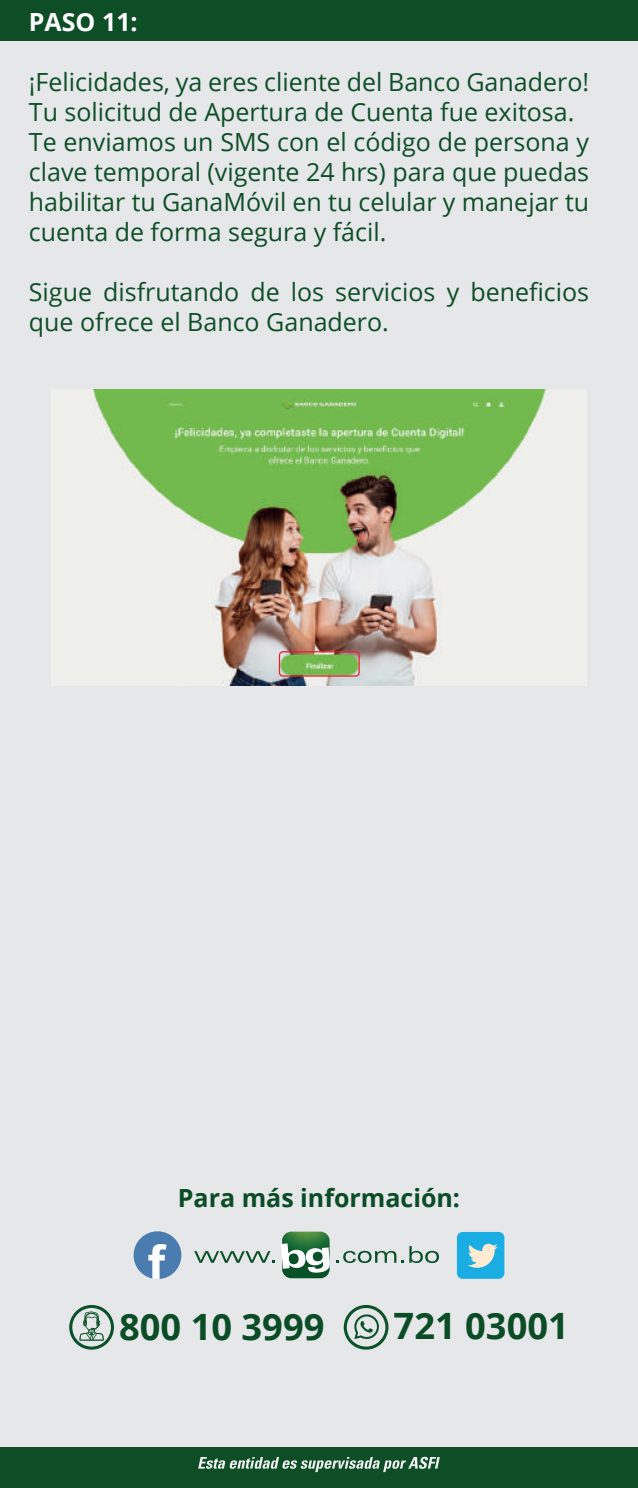
<style>
.page{position:relative;width:638px;height:1488px;background:#e6e7e9}
.page>*{position:absolute;margin:0;border:0;box-sizing:border-box;transform-origin:0 0}
.t1{font:700 36.25px "Open Sans";color:#0a4c25}
.t2{font:25px/30px "Open Sans";color:#0d4e27}
.t3{font:700 25px "Open Sans";color:#0a4c25}
.t4{font:700 25px "Open Sans";color:#fff}
</style>
<div class="page">
<div style="left:0;top:0;width:638px;height:41px;background:#0d4e27"></div>
<div style="left:0;top:1447px;width:638px;height:41px;background:#0d4e27"></div>
<svg style="left:198px;top:1457px;width:242px;height:15px"></svg>
<svg style="left:194px;top:1251px;width:81px;height:12px"></svg>
<svg style="left:336px;top:1246px;width:103px;height:17px"></svg>
<svg style="left:281px;top:1232px;width:49px;height:46px;background:#6e9d7d"></svg>
<div style="left:457px;top:1232px;width:47px;height:47px;background:#1aade4;border-radius:6px"></div>
<svg style="left:468px;top:1244px;width:30px;height:24px"></svg>
<svg style="left:134px;top:1231px;width:47px;height:48px"></svg>
<svg style="left:69px;top:1305px;width:45px;height:45px"></svg>
<svg style="left:344px;top:1305px;width:44px;height:45px"></svg>
<img style="left:91px;top:389px;width:461px;height:296px">
<div style="left:279px;top:651px;width:81px;height:26px;border:1px solid #ec1d26;border-radius:3px"></div>
<p class="t4" style="left:29px;top:5px;width:110px">PASO 11:</p>
<p class="t2" style="left:29px;top:67px;width:562px">¡Felicidades, ya eres cliente del Banco Ganadero!<br>Tu solicitud de Apertura de Cuenta fue exitosa.<br>Te enviamos un SMS con el código de persona y clave temporal (vigente 24 hrs) para que puedas habilitar tu GanaMóvil en tu celular y manejar tu cuenta de forma segura y fácil.</p>
<p class="t2" style="left:29px;top:277px;width:562px">Sigue disfrutando de los servicios y beneficios que ofrece el Banco Ganadero.</p>
<p class="t3" style="left:178px;top:1180px;width:284px">Para más información:</p>
<h1 class="t1" style="left:119px;top:1301px;width:207px">800 10 3999</h1>
<h1 class="t1" style="left:393px;top:1300px;width:177px">721 03001</h1>
</div>
